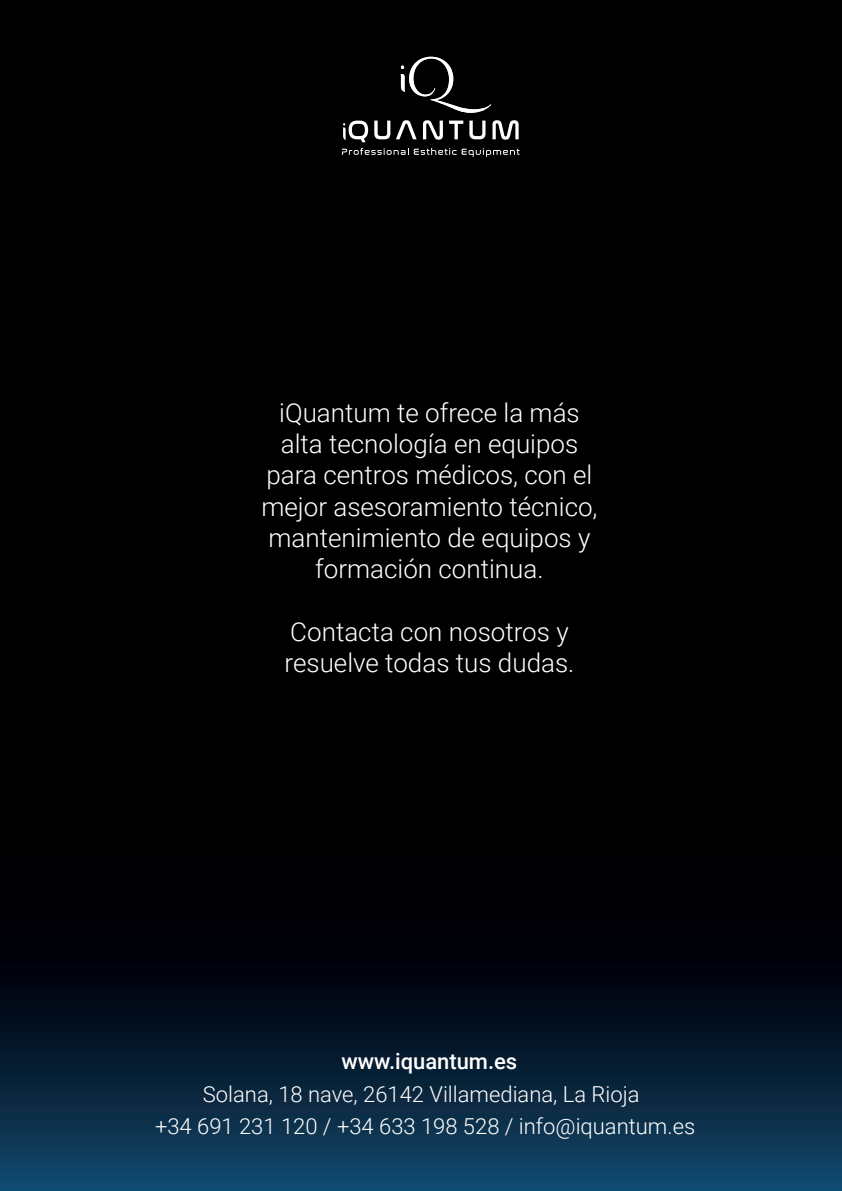
<style>
.page{position:relative;width:842px;height:1191px;background:#000001}
.page>*{position:absolute;margin:0;border:0;box-sizing:border-box;transform-origin:0 0}
.t1{font:300 26px/31.2px "Roboto";color:#fff;text-align:center}
.t2{font:300 22px/32.2px "Roboto";color:#fff;text-align:center}
.t3{font:500 22px "Roboto";color:#fff}
</style>
<div class="page">
<svg style="left:0;top:964px;width:842px;height:227px;background:#072239"></svg>
<svg style="left:342px;top:148px;width:178px;height:9px"></svg>
<svg style="left:401px;top:57px;width:90px;height:56px"></svg>
<svg style="left:374px;top:121px;width:16px;height:18px"></svg>
<svg style="left:396px;top:120px;width:21px;height:19px"></svg>
<svg style="left:423px;top:120px;width:20px;height:20px"></svg>
<svg style="left:449px;top:121px;width:14px;height:18px"></svg>
<svg style="left:469px;top:121px;width:16px;height:18px"></svg>
<svg style="left:492px;top:120px;width:27px;height:20px"></svg>
<svg style="left:343px;top:121px;width:25px;height:21px"></svg>
<p class="t1" style="left:261px;top:396px;width:338px">iQuantum te ofrece la más alta tecnología en equipos para centros médicos, con el mejor asesoramiento técnico, mantenimiento de equipos y formación continua.</p>
<p class="t1" style="left:285px;top:614px;width:291px;text-align:left">Contacta con nosotros y resuelve todas tus dudas.</p>
<p class="t3" style="left:341px;top:1046px;width:177px">www.iquantum.es</p>
<p class="t2" style="left:155px;top:1077px;width:542px">Solana, 18 nave, 26142 Villamediana, La Rioja<br>+34 691 231 120 / +34 633 198 528 / info@iquantum.es</p>
</div>
